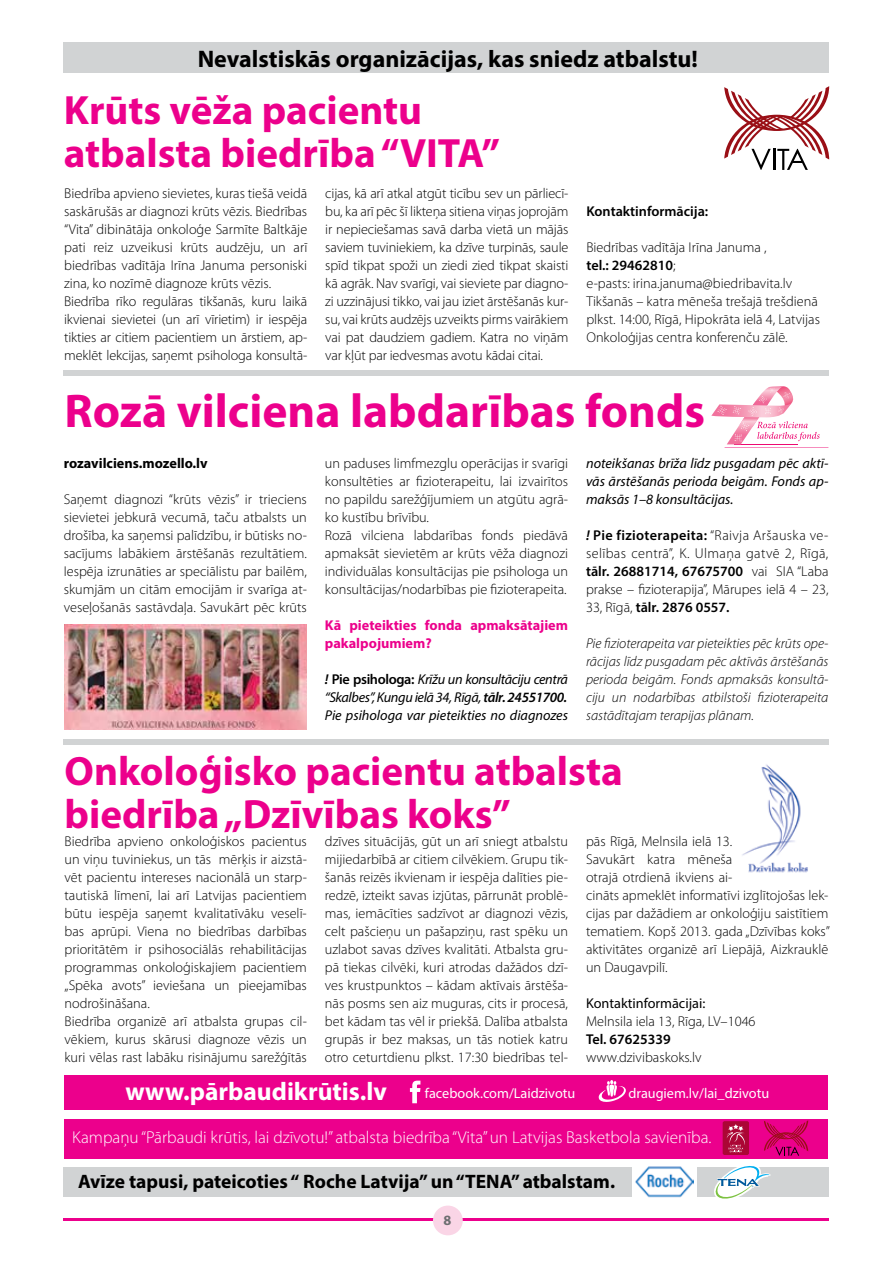
<style>
.page{position:relative;width:893px;height:1263px;background:#fff}
.page>*{position:absolute;margin:0;border:0;box-sizing:border-box;transform-origin:0 0}
.t1{font:700 47.55px "Myriad Pro";color:#ec008c}
.t2{font:700 41.1px/42.8px "Myriad Pro";color:#ec008c}
.t3{font:700 25.5px "Myriad Pro";color:#fff}
.t4{font:700 24px "Myriad Pro";color:#000}
.t5{font:700 19.5px "Myriad Pro";color:#000}
.t6{font:300 17.25px "Myriad Pro";color:#fff}
.t7{font:300 14.25px/18px "Myriad Pro";color:#000}
.t8{font:italic 14.25px/18px "Myriad Pro";color:#000;text-align:justify}
.t9{font:italic 300 14.25px/18px "Myriad Pro";color:#000;text-align:justify}
.t10{font:14.25px "Myriad Pro";color:#fff}
.t11{font:700 14.25px/18px "Myriad Pro";color:#ec008c}
.t12{font:600 14.25px "Myriad Pro";color:#000}
.t13{font:700 14.25px "Myriad Pro";color:#000}
.t14{font:14.25px "Myriad Pro";color:#000}
.t15{font:700 14.25px "Myriad Pro";color:#6d6e71}
.s1{font-weight:600}
.s2{font-weight:600;font-style:normal}
.s3{font-weight:600;font-style:italic}
</style>
<div class="page">
<div style="left:65px;top:1075px;width:763px;height:35px;background:#ec008c"></div>
<hr style="left:64px;top:1218px;width:765px;height:2px;background:#ec008c">
<div style="left:433px;top:1205px;width:30px;height:30px;background:#fad5e6;border-radius:50%"></div>
<div style="left:64px;top:43px;width:765px;height:30px;background:#d1d3d4"></div>
<svg style="left:599px;top:1080px;width:27px;height:22px"></svg>
<svg style="left:410px;top:1081px;width:10px;height:22px"></svg>
<div style="left:64px;top:1119px;width:764px;height:40px;background:#ec008c"></div>
<img style="left:742px;top:764px;width:66px;height:109px">
<svg style="left:724px;top:86px;width:105px;height:84px"></svg>
<img style="left:65px;top:624px;width:242px;height:105px">
<hr style="left:734px;top:444px;width:63px;height:1px;background:#ed0972">
<svg style="left:711px;top:386px;width:109px;height:58px"></svg>
<hr style="left:724px;top:447px;width:104px;height:1px;background:#ed0972">
<div style="left:63px;top:371px;width:765px;height:5px;background:#d1d3d4"></div>
<div style="left:63px;top:739px;width:765px;height:6px;background:#d1d3d4"></div>
<div style="left:64px;top:1167px;width:765px;height:30px;background:#d1d3d4"></div>
<div style="left:632px;top:1163px;width:65px;height:38px;background:#fff"></div>
<img style="left:636px;top:1166px;width:57px;height:32px">
<svg style="left:714px;top:1120px;width:94px;height:79px"></svg>
<h3 class="t4" style="left:198px;top:43px;width:502px">Nevalstiskās organizācijas, kas sniedz atbalstu!</h3>
<h2 class="t2" style="left:64px;top:88px;width:360px">Krūts vēža pacientu atbalsta biedrība “VITA</h2>
<h2 class="t2" style="left:482px;top:131px;width:20px">”</h2>
<p class="t7" style="left:64px;top:184px;width:245px">Biedrība apvieno sievietes, kuras tiešā veidā saskārušās ar diagnozi krūts vēzis. Biedrības “Vita” dibinātāja onkoloģe Sarmīte Baltkāje pati reiz uzveikusi krūts audzēju, un arī biedrības vadītāja Irīna Januma personiski zina, ko nozīmē diagnoze krūts vēzis.<br>Biedrība rīko regulāras tikšanās, kuru laikā ikvienai sievietei (un arī vīrietim) ir iespēja tikties ar citiem pacientiem un ārstiem, ap&shy;meklēt lekcijas, saņemt psihologa konsultā-</p>
<p class="t7" style="left:325px;top:184px;width:245px;text-align:justify">cijas, kā arī atkal atgūt ticību sev un pārliecī&shy;bu, ka arī pēc šī likteņa sitiena viņas joprojām ir nepieciešamas savā darba vietā un mājās saviem tuviniekiem, ka dzīve turpinās, saule spīd tikpat spoži un ziedi zied tikpat skaisti kā agrāk. Nav svarīgi, vai sieviete par diagno&shy;zi uzzinājusi tikko, vai jau iziet ārstēšanās kur&shy;su, vai krūts audzējs uzveikts pirms vairākiem vai pat daudziem gadiem. Katra no viņām var kļūt par iedvesmas avotu kādai citai.</p>
<p class="t12" style="left:586px;top:202px;width:123px">Kontaktinformācija:</p>
<p class="t7" style="left:586px;top:238px;width:235px">Biedrības vadītāja Irīna Januma ,<br><span class="s1">tel.: 29462810</span>;<br>e-pasts: irina.januma@biedribavita.lv Tikšanās – katra mēneša trešajā trešdienā plkst. 14:00, Rīgā, Hipokrāta ielā 4, Latvijas Onkoloģijas centra konferenču zālē.</p>
<h1 class="t1" style="left:65px;top:380px;width:642px">Rozā vilciena labdarības fonds</h1>
<p class="t13" style="left:64px;top:454px;width:145px">rozavilciens.mozello.lv</p>
<p class="t7" style="left:64px;top:490px;width:245px;text-align:justify">Saņemt diagnozi “krūts vēzis” ir trieciens sievietei jebkurā vecumā, taču atbalsts un drošība, ka saņemsi palīdzību, ir būtisks no&shy;sacījums labākiem ārstēšanās rezultātiem.<br>Iespēja izrunāties ar speciālistu par bailēm, skumjām un citām emocijām ir svarīga at&shy;veseļošanās sastāvdaļa. Savukārt pēc krūts</p>
<p class="t7" style="left:325px;top:454px;width:245px">un paduses limfmezglu operācijas ir svarīgi konsultēties ar fizioterapeitu, lai izvairītos no papildu sarežģījumiem un atgūtu agrā&shy;ko kustību brīvību.<br>Rozā vilciena labdarības fonds piedāvā apmaksāt sievietēm ar krūts vēža diagnozi individuālas konsultācijas pie psihologa un konsultācijas/nodarbības pie fizioterapeita.</p>
<p class="t11" style="left:325px;top:616px;width:245px">Kā pieteikties fonda apmaksātajiem pakalpojumiem?</p>
<p class="t8" style="left:325px;top:670px;width:245px"><span class="s1">!</span> <span class="s2">Pie psihologa:</span> Krīžu un konsultāciju centrā “Skalbes”, Kungu ielā 34, Rīgā, <span class="s1">tālr. 24551700.<br></span>Pie psihologa var pieteikties no diagnozes</p>
<p class="t8" style="left:586px;top:454px;width:244px">noteikšanas brīža līdz pusgadam pēc aktī&shy;vās ārstēšanās perioda beigām. Fonds ap&shy;maksās 1–8 konsultācijas.</p>
<p class="t7" style="left:586px;top:526px;width:244px;text-align:justify"><span class="s3">!</span> <span class="s1">Pie fizioterapeita:</span> “Raivja Aršauska ve&shy;selības centrā”, K. Ulmaņa gatvē 2, Rīgā, <span class="s1">tālr. 26881714, 67675700</span> vai SIA “Laba prakse – fizioterapija”, Mārupes ielā 4 – 23, 33, Rīgā, <span class="s1">tālr. 2876 0557.</span></p>
<p class="t9" style="left:586px;top:635px;width:244px">Pie fizioterapeita var pieteikties pēc krūts ope&shy;rācijas līdz pusgadam pēc aktīvās ārstēšanās perioda beigām. Fonds apmaksās konsultā&shy;ciju un nodarbības atbilstoši fizioterapeita sastādītajam terapijas plānam.</p>
<h2 class="t2" style="left:65px;top:749px;width:560px">Onkoloģisko pacientu atbalsta biedrība „Dzīvības koks”</h2>
<p class="t7" style="left:65px;top:832px;width:244px">Biedrība apvieno onkoloģiskos pacientus un viņu tuviniekus, un tās mērķis ir aizstā&shy;vēt pacientu intereses nacionālā un starp&shy;tautiskā līmenī, lai arī Latvijas pacientiem būtu iespēja saņemt kvalitatīvāku veselī&shy;bas aprūpi. Viena no biedrības darbības prioritātēm ir psihosociālās rehabilitācijas programmas onkoloģiskajiem pacientiem „Spēka avots” ieviešana un pieejamības nodrošināšana.<br>Biedrība organizē arī atbalsta grupas cil&shy;vēkiem, kurus skārusi diagnoze vēzis un kuri vēlas rast labāku risinājumu sarežģītās</p>
<p class="t7" style="left:325px;top:832px;width:245px;text-align:justify">dzīves situācijās, gūt un arī sniegt atbalstu mijiedarbībā ar citiem cilvēkiem. Grupu tik&shy;šanās reizēs ikvienam ir iespēja dalīties pie&shy;redzē, izteikt savas izjūtas, pārrunāt problē&shy;mas, iemācīties sadzīvot ar diagnozi vēzis, celt pašcieņu un pašapziņu, rast spēku un uzlabot savas dzīves kvalitāti. Atbalsta gru&shy;pā tiekas cilvēki, kuri atrodas dažādos dzī&shy;ves krustpunktos – kādam aktīvais ārstēša&shy;nās posms sen aiz muguras, cits ir procesā, bet kādam tas vēl ir priekšā. Dalība atbalsta grupās ir bez maksas, un tās notiek katru otro ceturtdienu plkst. 17:30 biedrības tel-</p>
<p class="t7" style="left:586px;top:832px;width:245px">pās Rīgā, Melnsila ielā 13.<br>Savukārt katra mēneša<br>otrajā otrdienā ikviens ai-<br>cināts apmeklēt informatīvi izglītojošas lek&shy;cijas par dažādiem ar onkoloģiju saistītiem tematiem. Kopš 2013. gada „Dzīvības koks” aktivitātes organizē arī Liepājā, Aizkrauklē un Daugavpilī.</p>
<p class="t14" style="left:586px;top:994px;width:121px">Kontaktinformācijai:</p>
<p class="t7" style="left:586px;top:1012px;width:171px">Melnsila iela 13, Rīga, LV–1046</p>
<p class="t12" style="left:586px;top:1030px;width:86px">Tel. 67625339</p>
<p class="t7" style="left:586px;top:1048px;width:117px">www.dzivibaskoks.lv</p>
<h3 class="t3" style="left:125px;top:1074px;width:263px">www.pārbaudikrūtis.lv</h3>
<p class="t10" style="left:425px;top:1084px;width:152px">facebook.com/Laidzivotu</p>
<p class="t10" style="left:628px;top:1084px;width:142px">draugiem.lv/lai_dzivotu</p>
<p class="t6" style="left:72px;top:1126px;width:641px">Kampaņu “Pārbaudi krūtis, lai dzīvotu!” atbalsta biedrība “Vita” un Latvijas Basketbola savienība.</p>
<h3 class="t5" style="left:78px;top:1169px;width:400px">Avīze tapusi, pateicoties “ Roche Latvija” un “TENA</h3>
<h3 class="t5" style="left:511px;top:1169px;width:105px">” atbalstam.</h3>
<p class="t15" style="left:444px;top:1211px;width:9px">8</p>
</div>
